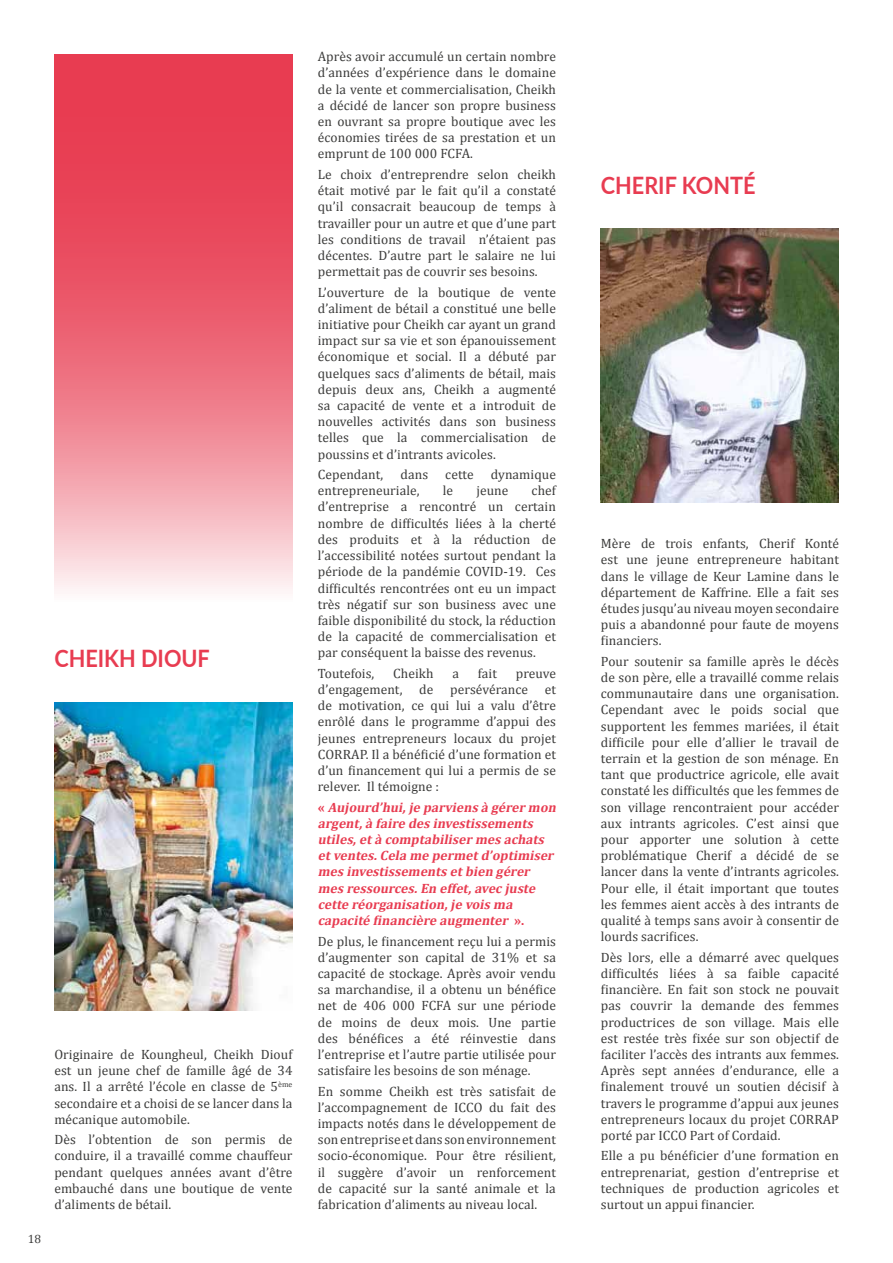
<style>
.page{position:relative;width:893px;height:1263px;background:#fff}
.page>*{position:absolute;margin:0;border:0;box-sizing:border-box;transform-origin:0 0}
.t1{font:700 24px "Lato";color:#e83c51;scale:.9 1}
.t2{font:13.5px/16.2px "Cambria";letter-spacing:.005em;color:#3c3c3b;text-align:justify}
.t3{font:italic 700 13.5px/16.2px "Cambria";color:#e83c51}
.t4{font:12px "Cambria";color:#3c3c3b}
.s1{font-style:normal}
</style>
<div class="page">
<img style="left:54px;top:702px;width:238px;height:309px">
<svg style="left:54px;top:54px;width:238px;height:537px;background:#ed7181"></svg>
<img style="left:601px;top:228px;width:238px;height:274px">
<h1 class="t1" style="left:54px;top:640px;width:174px">CHEIKH DIOUF</h1>
<p class="t4" style="left:28px;top:1231px;width:15px">18</p>
<p class="t2" style="left:54px;top:1046px;width:240px">Originaire de Koungheul, Cheikh Diouf est un jeune chef de famille âgé de 34 ans. Il a arrêté l’école en classe de 5<sup>ème </sup>secondaire et a choisi de se lancer dans la mécanique automobile.</p>
<p class="t2" style="left:54px;top:1131px;width:240px">Dès l’obtention de son permis de conduire, il a travaillé comme chauffeur pendant quelques années avant d’être embauché dans une boutique de vente d’aliments de bétail.</p>
<p class="t2" style="left:318px;top:49px;width:240px">Après avoir accumulé un certain nombre d’années d’expérience dans le domaine de la vente et commercialisation, Cheikh a décidé de lancer son propre business en ouvrant sa propre boutique avec les économies tirées de sa prestation et un emprunt de 100 000 FCFA.</p>
<p class="t2" style="left:318px;top:166px;width:240px">Le choix d’entreprendre selon cheikh était motivé par le fait qu’il a constaté qu’il consacrait beaucoup de temps à travailler pour un autre et que d’une part les conditions de travail n’étaient pas décentes. D’autre part le salaire ne lui permettait pas de couvrir ses besoins.</p>
<p class="t2" style="left:318px;top:284px;width:240px">L’ouverture de la boutique de vente d’aliment de bétail a constitué une belle initiative pour Cheikh car ayant un grand impact sur sa vie et son épanouissement économique et social. Il a débuté par quelques sacs d’aliments de bétail, mais depuis deux ans, Cheikh a augmenté sa capacité de vente et a introduit de nouvelles activités dans son business telles que la commercialisation de poussins et d’intrants avicoles.</p>
<p class="t2" style="left:318px;top:466px;width:67px">Cependant,</p>
<p class="t2" style="left:401px;top:466px;width:29px">dans</p>
<p class="t2" style="left:445px;top:466px;width:30px">cette</p>
<p class="t2" style="left:491px;top:466px;width:67px">dynamique</p>
<p class="t2" style="left:318px;top:483px;width:103px">entrepreneuriale,</p>
<p class="t2" style="left:443px;top:483px;width:12px">le</p>
<p class="t2" style="left:476px;top:483px;width:34px">jeune</p>
<p class="t2" style="left:318px;top:483px;width:240px;text-indent:214px">chef d’entreprise a rencontré un certain nombre de difficultés liées à la cherté des produits et à la réduction de l’accessibilité notées surtout pendant la période de la pandémie COVID-19. Ces difficultés rencontrées ont eu un impact très négatif sur son business avec une faible disponibilité du stock, la réduction de la capacité de commercialisation et par conséquent la baisse des revenus.</p>
<p class="t2" style="left:318px;top:665px;width:58px">Toutefois,</p>
<p class="t2" style="left:393px;top:665px;width:42px">Cheikh</p>
<p class="t2" style="left:452px;top:665px;width:8px">a</p>
<p class="t2" style="left:478px;top:665px;width:21px">fait</p>
<p class="t2" style="left:318px;top:665px;width:240px;text-indent:198px">preuve d’engagement, de persévérance et de motivation, ce qui lui a valu d’être enrôlé dans le programme d’appui des jeunes entrepreneurs locaux du projet CORRAP. Il a bénéficié d’une formation et d’un financement qui lui a permis de se relever. Il témoigne :</p>
<p class="t3" style="left:318px;top:798px;width:243px"><span class="s1">«</span> Aujourd’hui,je parviens à gérer mon argent,à faire des investissements utiles,età comptabiliser mes achats etventes.Cela me permetd’optimiser mes investissements etbien gérer mes ressources.En effet,avec juste cette réorganisation,je vois ma capacité financière augmenter <span class="s1">» .</span></p>
<p class="t2" style="left:318px;top:933px;width:240px">De plus, le financement reçu lui a permis d’augmenter son capital de 31% et sa capacité de stockage. Après avoir vendu sa marchandise, il a obtenu un bénéfice net de 406 000 FCFA sur une période de moins de deux mois. Une partie des bénéfices a été réinvestie dans l’entreprise et l’autre partie utilisée pour satisfaire les besoins de son ménage.</p>
<p class="t2" style="left:318px;top:1083px;width:240px">En somme Cheikh est très satisfait de l’accompagnement de ICCO du fait des impacts notés dans le développement de son entreprise et dans son environnement socio-économique. Pour être résilient, il suggère d’avoir un renforcement de capacité sur la santé animale et la fabrication d’aliments au niveau local.</p>
<h1 class="t1" style="left:601px;top:167px;width:173px">CHERIF KONTÉ</h1>
<p class="t2" style="left:601px;top:535px;width:240px">Mère de trois enfants, Cherif Konté est une jeune entrepreneure habitant dans le village de Keur Lamine dans le département de Kaffrine. Elle a fait ses études jusqu’au niveau moyen secondaire puis a abandonné pour faute de moyens financiers.</p>
<p class="t2" style="left:601px;top:653px;width:240px">Pour soutenir sa famille après le décès de son père, elle a travaillé comme relais communautaire dans une organisation.<br>Cependant avec le poids social que supportent les femmes mariées, il était difficile pour elle d’allier le travail de terrain et la gestion de son ménage. En tant que productrice agricole, elle avait constaté les difficultés que les femmes de son village rencontraient pour accéder aux intrants agricoles. C’est ainsi que pour apporter une solution à cette problématique Cherif a décidé de se lancer dans la vente d’intrants agricoles.<br>Pour elle, il était important que toutes les femmes aient accès à des intrants de qualité à temps sans avoir à consentir de lourds sacrifices.</p>
<p class="t2" style="left:601px;top:949px;width:240px">Dès lors, elle a démarré avec quelques difficultés liées à sa faible capacité financière. En fait son stock ne pouvait pas couvrir la demande des femmes productrices de son village. Mais elle est restée très fixée sur son objectif de faciliter l’accès des intrants aux femmes.<br>Après sept années d’endurance, elle a finalement trouvé un soutien décisif à travers le programme d’appui aux jeunes entrepreneurs locaux du projet CORRAP porté par ICCO Part of Cordaid.</p>
<p class="t2" style="left:601px;top:1148px;width:240px">Elle a pu bénéficier d’une formation en entreprenariat, gestion d’entreprise et techniques de production agricoles et surtout un appui financier.</p>
</div>
